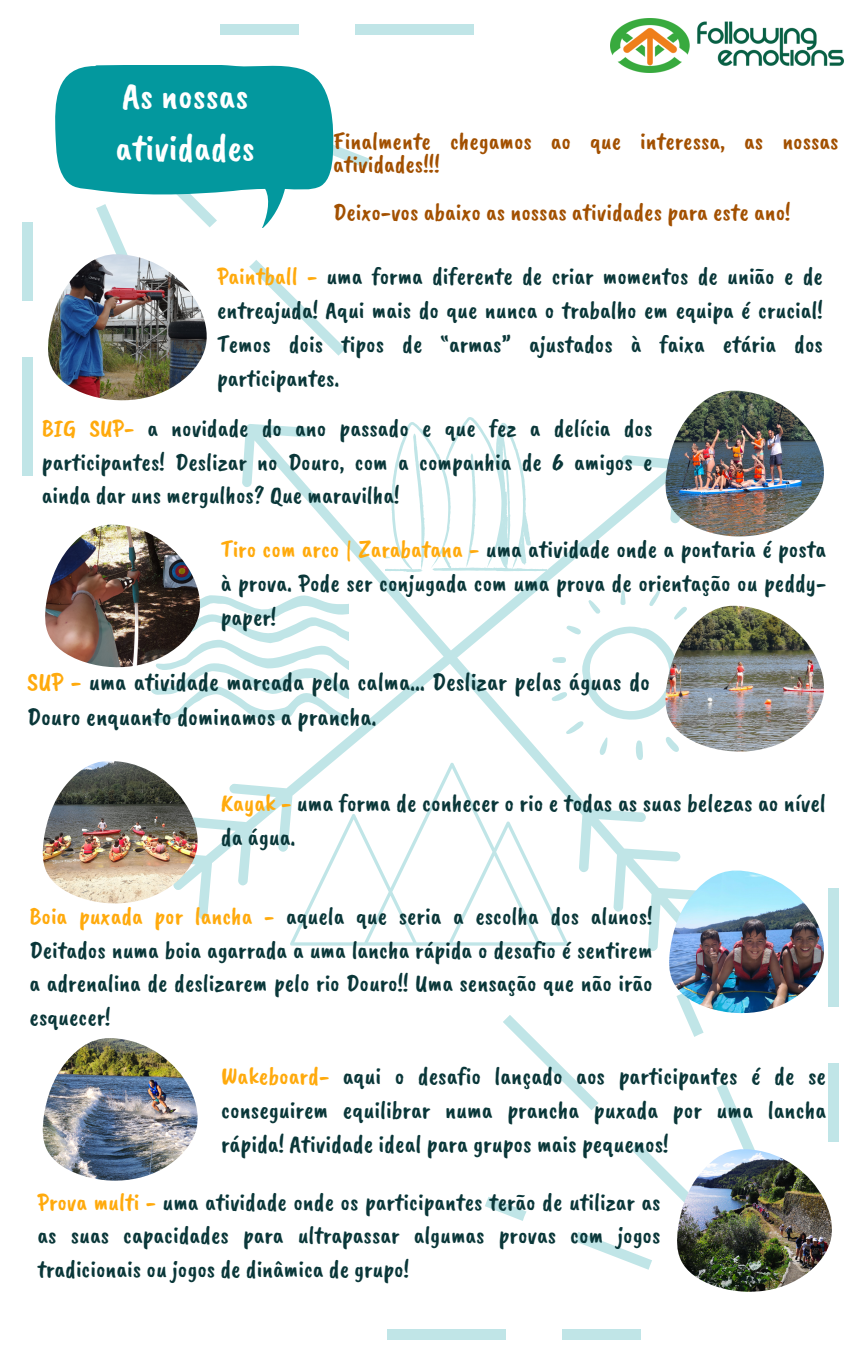
<style>
.page{position:relative;width:864px;height:1350px;background:#fff}
.page>*{position:absolute;margin:0;border:0;box-sizing:border-box;transform-origin:0 0}
.t1{font:38.25px/52.2px "Caveat Brush";color:#fff}
.t2{font:25.88px/35.1px "Caveat Brush";color:#0a3739}
.t3{font:24.97px/34.2px "Caveat Brush";color:#0a3739}
.t4{font:24.75px/33.8px "Caveat Brush";color:#0a3739;text-align:justify}
.t5{font:24.75px/23.6px "Caveat Brush";color:#a25001}
.s1{color:#ffaa0d}
</style>
<div class="page">
<div style="left:22px;top:357px;width:10px;height:118px;background:#c0e5e7"></div>
<div style="left:22px;top:222px;width:10px;height:79px;background:#c0e5e7"></div>
<div style="left:355px;top:24px;width:118px;height:10px;background:#c0e5e7"></div>
<div style="left:220px;top:24px;width:79px;height:10px;background:#c0e5e7"></div>
<svg style="left:198px;top:784px;width:44px;height:135px"></svg>
<svg style="left:242px;top:424px;width:439px;height:527px"></svg>
<svg style="left:290px;top:763px;width:278px;height:183px"></svg>
<svg style="left:150px;top:590px;width:198px;height:141px"></svg>
<svg style="left:552px;top:590px;width:129px;height:170px"></svg>
<svg style="left:386px;top:417px;width:160px;height:158px"></svg>
<svg style="left:575px;top:1232px;width:77px;height:38px"></svg>
<svg style="left:716px;top:1083px;width:39px;height:66px"></svg>
<svg style="left:631px;top:1142px;width:45px;height:52px"></svg>
<svg style="left:684px;top:1013px;width:20px;height:24px"></svg>
<svg style="left:503px;top:1015px;width:96px;height:95px"></svg>
<svg style="left:485px;top:1197px;width:42px;height:24px"></svg>
<div style="left:829px;top:888px;width:10px;height:119px;background:#c0e5e7"></div>
<div style="left:829px;top:1063px;width:10px;height:79px;background:#c0e5e7"></div>
<div style="left:387px;top:1330px;width:119px;height:10px;background:#c0e5e7"></div>
<div style="left:562px;top:1330px;width:79px;height:10px;background:#c0e5e7"></div>
<svg style="left:55px;top:66px;width:315px;height:290px"></svg>
<img style="left:48px;top:254px;width:161px;height:146px">
<img style="left:666px;top:390px;width:158px;height:153px">
<img style="left:45px;top:524px;width:155px;height:149px">
<img style="left:665px;top:606px;width:159px;height:146px">
<img style="left:42px;top:761px;width:158px;height:142px">
<img style="left:668px;top:870px;width:156px;height:143px">
<img style="left:610px;top:18px;width:233px;height:54px">
<img style="left:43px;top:1038px;width:155px;height:143px">
<img style="left:676px;top:1149px;width:156px;height:143px">
<p class="t1" style="left:116px;top:69px;width:141px">As nossas atividades</p>
<p class="t5" style="left:333px;top:129px;width:507px">Finalmente chegamos ao que interessa, as nossas atividades!!!</p>
<p class="t5" style="left:333px;top:200px;width:459px">Deixo-vos abaixo as nossas atividades para este ano!</p>
<p class="t4" style="left:217px;top:259px;width:607px"><span class="s1">Paintball -</span> uma forma diferente de criar momentos de união e de entreajuda! Aqui mais do que nunca o trabalho em equipa é crucial!<br>Temos dois tipos de “armas” ajustados à faixa etária dos participantes.</p>
<p class="t4" style="left:42px;top:411px;width:612px"><span class="s1">BIG SUP-</span> a novidade do ano passado e que fez a delícia dos participantes! Deslizar no Douro, com a companhia de 6 amigos e ainda dar uns mergulhos? Que maravilha!</p>
<p class="t4" style="left:221px;top:532px;width:607px"><span class="s1">Tiro com arco | Zarabatana -</span> uma atividade onde a pontaria é posta à prova. Pode ser conjugada com uma prova de orientação ou peddy&shy;paper!</p>
<p class="t2" style="left:27px;top:664px;width:624px"><span class="s1">SUP -</span> uma atividade marcada pela calma… Deslizar pelas águas do<br>Douro enquanto dominamos a prancha.</p>
<p class="t3" style="left:221px;top:786px;width:607px"><span class="s1">Kayak -</span> uma forma de conhecer o rio e todas as suas belezas ao nível da água.</p>
<p class="t4" style="left:30px;top:899px;width:624px"><span class="s1">Boia puxada por lancha -</span> aquela que seria a escolha dos alunos!<br>Deitados numa boia agarrada a uma lancha rápida o desafio é sentirem a adrenalina de deslizarem pelo rio Douro!! Uma sensação que não irão esquecer!</p>
<p class="t3" style="left:221px;top:1058px;width:607px;text-align:justify"><span class="s1">Wakeboard-</span> aqui o desafio lançado aos participantes é de se conseguirem equilibrar numa prancha puxada por uma lancha rápida! Atividade ideal para grupos mais pequenos!</p>
<p class="t4" style="left:38px;top:1185px;width:624px"><span class="s1">Prova multi -</span> uma atividade onde os participantes terão de utilizar as as suas capacidades para ultrapassar algumas provas com jogos tradicionais ou jogos de dinâmica de grupo!</p>
</div>
